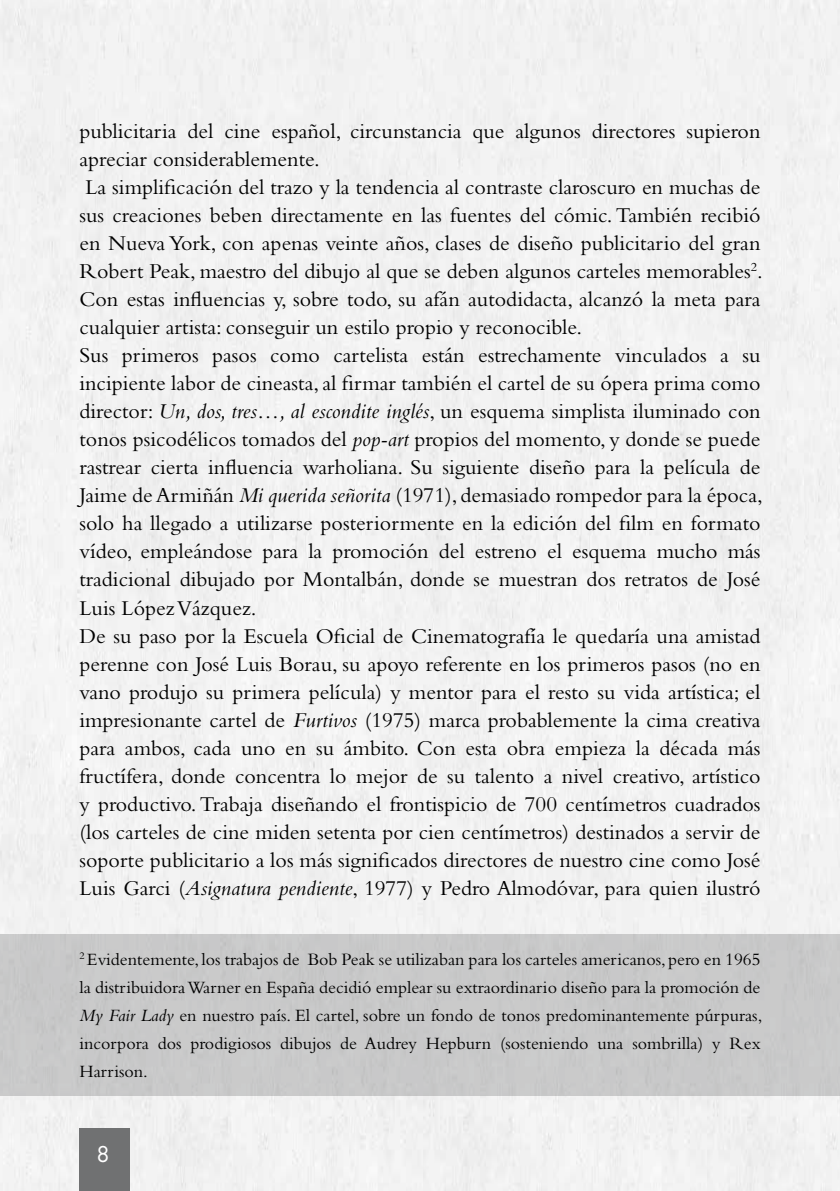
<style>
.page{position:relative;width:840px;height:1191px;background:#fff}
.page>*{position:absolute;margin:0;border:0;box-sizing:border-box;transform-origin:0 0}
.t1{font:24px "Futura T";color:#fff}
.t2{font:22px/28px "Bembo";color:#000}
.t3{font:18px/28px "Bembo";color:#000;text-align:justify}
.s1{font-style:italic}
</style>
<div class="page">
<div style="left:79px;top:1128px;width:51px;height:63px;background:#707172"></div>
<div style="left:0;top:934px;width:839px;height:162px;background:#c8c8c9"></div>
<p class="t2" style="left:79px;top:117px;width:684px">publicitaria del cine español, circunstancia que algunos directores supieron apreciar considerablemente.<br>La simplificación del trazo y la tendencia al contraste claroscuro en muchas de sus creaciones beben directamente en las fuentes del cómic. También recibió en Nueva York, con apenas veinte años, clases de diseño publicitario del gran Robert Peak, maestro del dibujo al que se deben algunos carteles memorables<sup>2</sup>.<br>Con estas influencias y, sobre todo, su afán autodidacta, alcanzó la meta para cualquier artista: conseguir un estilo propio y reconocible.<br>Sus primeros pasos como cartelista están estrechamente vinculados a su incipiente labor de cineasta, al firmar también el cartel de su ópera prima como director: <span class="s1">Un, dos, tres…, al escondite inglés</span>, un esquema simplista iluminado con tonos psicodélicos tomados del <span class="s1">pop-art</span> propios del momento, y donde se puede rastrear cierta influencia warholiana. Su siguiente diseño para la película de Jaime de Armiñán <span class="s1">Mi querida señorita</span> (1971), demasiado rompedor para la época, solo ha llegado a utilizarse posteriormente en la edición del film en formato vídeo, empleándose para la promoción del estreno el esquema mucho más tradicional dibujado por Montalbán, donde se muestran dos retratos de José Luis López Vázquez.<br>De su paso por la Escuela Oficial de Cinematografía le quedaría una amistad perenne con José Luis Borau, su apoyo referente en los primeros pasos (no en vano produjo su primera película) y mentor para el resto su vida artística; el impresionante cartel de <span class="s1">Furtivos</span> (1975) marca probablemente la cima creativa para ambos, cada uno en su ámbito. Con esta obra empieza la década más fructífera, donde concentra lo mejor de su talento a nivel creativo, artístico y productivo. Trabaja diseñando el frontispicio de 700 centímetros cuadrados (los carteles de cine miden setenta por cien centímetros) destinados a servir de soporte publicitario a los más significados directores de nuestro cine como José Luis Garci (<span class="s1">Asignatura pendiente</span>, 1977) y Pedro Almodóvar, para quien ilustró</p>
<p class="t3" style="left:79px;top:945px;width:684px"><sup>2</sup> Evidentemente, los trabajos de Bob Peak se utilizaban para los carteles americanos, pero en 1965 la distribuidora Warner en España decidió emplear su extraordinario diseño para la promoción de <span class="s1">My Fair Lady</span> en nuestro país. El cartel, sobre un fondo de tonos predominantemente púrpuras, incorpora dos prodigiosos dibujos de Audrey Hepburn (sosteniendo una sombrilla) y Rex Harrison.</p>
<p class="t1" style="left:96px;top:1139px;width:15px">8</p>
</div>
